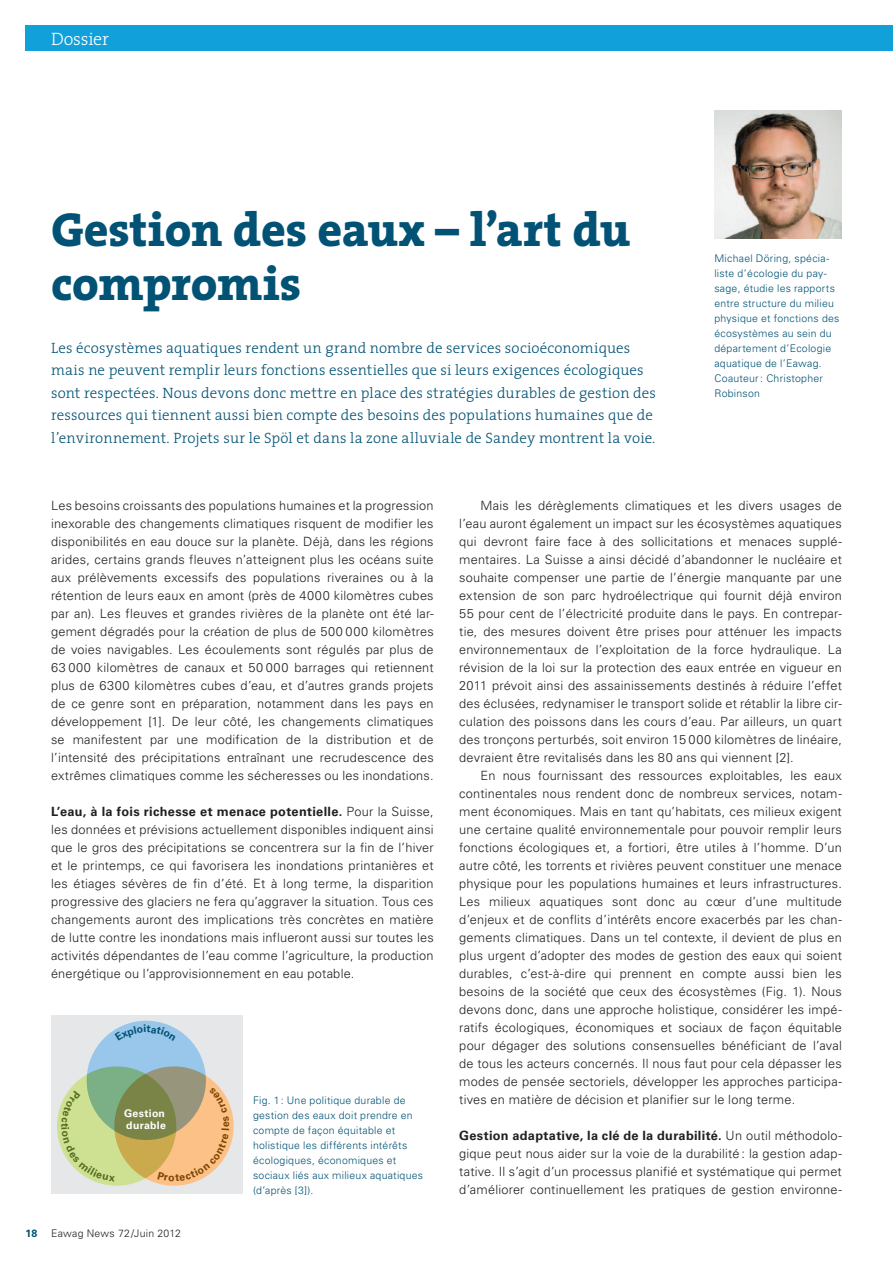
<style>
.page{position:relative;width:893px;height:1263px;background:#fff}
.page>*{position:absolute;margin:0;border:0;box-sizing:border-box;transform-origin:0 0}
.t1{font:800 48px/54px "The Serif";letter-spacing:-.005em;color:#015274}
.t2{font:300 18px "The Serif";letter-spacing:-.01em;color:#fff}
.t3{font:300 15px/22.5px "The Serif";letter-spacing:.01em;color:#015274}
.t4{font:300 12.75px/18px "Univers LT Std";letter-spacing:.015em;color:#231f20;text-align:justify}
.t5{font:300 10.5px/15px "Univers LT Std";letter-spacing:.025em;color:#015274}
.t6{font:300 10.5px "Univers LT Std";letter-spacing:.025em;color:#231f20}
.t7{font:700 10.5px/12px "Univers LT Std";letter-spacing:.025em;color:#fff}
.t8{font:700 10.5px "Univers LT Std";color:#015274}
.s1{font-weight:700}
</style>
<div class="page">
<div style="left:26px;top:26px;width:867px;height:25px;background:#12a0db"></div>
<img style="left:714px;top:111px;width:128px;height:128px">
<div style="left:51px;top:1015px;width:191px;height:179px;background:#e6e7e9"></div>
<div style="left:114px;top:1066px;width:120px;height:120px;background:#fcc187;border-radius:50%"></div>
<svg style="left:57px;top:1066px;width:119px;height:120px;background:#ccc16c"></svg>
<svg style="left:87px;top:1021px;width:119px;height:119px;background:#8aa99c"></svg>
<svg style="left:115px;top:1025px;width:61px;height:16px"></svg>
<svg style="left:158px;top:1087px;width:71px;height:94px"></svg>
<svg style="left:61px;top:1091px;width:54px;height:90px;background:#c3da97"></svg>
<h2 class="t2" style="left:51px;top:24px;width:60px">Dossier</h2>
<h1 class="t1" style="left:51px;top:202px;width:581px">Gestion des eaux – l’art du compromis</h1>
<p class="t3" style="left:51px;top:336px;width:606px">Les écosystèmes aquatiques rendent un grand nombre de services socioéconomiques mais ne peuvent remplir leurs fonctions essentielles que si leurs exigences écologiques sont respectées. Nous devons donc mettre en place des stratégies durables de gestion des ressources qui tiennent aussi bien compte des besoins des populations humaines que de l’environnement. Projets sur le Spöl et dans la zone alluviale de Sandey montrent la voie.</p>
<p class="t5" style="left:714px;top:251px;width:127px">Michael Döring, spécia&shy;liste d’écologie du pay&shy;sage, étudie les rapports entre structure du milieu physique et fonctions des écosystèmes au sein du département d’Ecologie aquatique de l’Eawag.<br>Coauteur: Christopher<br>Robinson</p>
<p class="t4" style="left:51px;top:496px;width:384px">Les besoins croissants des populations humaines et la progression inexorable des changements climatiques risquent de modifier les disponibilités en eau douce sur la planète. Déjà, dans les régions arides, certains grands fleuves n’atteignent plus les océans suite aux prélèvements excessifs des populations riveraines ou à la rétention de leurs eaux en amont (près de 4000 kilomètres cubes par an). Les fleuves et grandes rivières de la planète ont été lar&shy;gement dégradés pour la création de plus de 500 000 kilomètres de voies navigables. Les écoulements sont régulés par plus de 63 000 kilomètres de canaux et 50 000 barrages qui retiennent plus de 6300 kilomètres cubes d’eau, et d’autres grands projets de ce genre sont en préparation, notamment dans les pays en développement [1]. De leur côté, les changements climatiques se manifestent par une modification de la distribution et de l’intensité des précipitations entraînant une recrudescence des extrêmes climatiques comme les sécheresses ou les inondations.</p>
<p class="t4" style="left:51px;top:802px;width:384px"><span class="s1">L’eau, à la fois richesse et menace potentielle.</span> Pour la Suisse, les données et prévisions actuellement disponibles indiquent ainsi que le gros des précipitations se concentrera sur la fin de l’hiver et le printemps, ce qui favorisera les inondations printanières et les étiages sévères de fin d’été. Et à long terme, la disparition progressive des glaciers ne fera qu’aggraver la situation. Tous ces changements auront des implications très concrètes en matière de lutte contre les inondations mais influeront aussi sur toutes les activités dépendantes de l’eau comme l’agriculture, la production énergétique ou l’approvisionnement en eau potable.</p>
<p class="t7" style="left:124px;top:1107px;width:43px">Gestion durable</p>
<p class="t8" style="left:26px;top:1227px;width:13px">18</p>
<p class="t6" style="left:51px;top:1227px;width:131px">Eawag News 72/Juin 2012</p>
<p class="t5" style="left:253px;top:1093px;width:172px">Fig. 1: Une politique durable de gestion des eaux doit prendre en compte de façon équitable et holistique les différents intérêts écologiques, économiques et sociaux liés aux milieux aquatiques (d’après [3]).</p>
<p class="t4" style="left:459px;top:497px;width:384px;text-indent:21px">Mais les dérèglements climatiques et les divers usages de l’eau auront également un impact sur les écosystèmes aquatiques qui devront faire face à des sollicitations et menaces supplé&shy;mentaires. La Suisse a ainsi décidé d’abandonner le nucléaire et souhaite compenser une partie de l’énergie manquante par une extension de son parc hydroélectrique qui fournit déjà environ 55 pour cent de l’électricité produite dans le pays. En contrepar&shy;tie, des mesures doivent être prises pour atténuer les impacts environnementaux de l’exploitation de la force hydraulique. La révision de la loi sur la protection des eaux entrée en vigueur en 2011 prévoit ainsi des assainissements destinés à réduire l’effet des éclusées, redynamiser le transport solide et rétablir la libre cir&shy;culation des poissons dans les cours d’eau. Par ailleurs, un quart des tronçons perturbés, soit environ 15 000 kilomètres de linéaire, devraient être revitalisés dans les 80 ans qui viennent [2].</p>
<p class="t4" style="left:459px;top:767px;width:384px;text-indent:21px">En nous fournissant des ressources exploitables, les eaux continentales nous rendent donc de nombreux services, notam&shy;ment économiques. Mais en tant qu’habitats, ces milieux exigent une certaine qualité environnementale pour pouvoir remplir leurs fonctions écologiques et, a fortiori, être utiles à l’homme. D’un autre côté, les torrents et rivières peuvent constituer une menace physique pour les populations humaines et leurs infrastructures.<br>Les milieux aquatiques sont donc au cœur d’une multitude d’enjeux et de conflits d’intérêts encore exacerbés par les chan&shy;gements climatiques. Dans un tel contexte, il devient de plus en plus urgent d’adopter des modes de gestion des eaux qui soient durables, c’est-à-dire qui prennent en compte aussi bien les besoins de la société que ceux des écosystèmes (Fig. 1). Nous devons donc, dans une approche holistique, considérer les impé&shy;ratifs écologiques, économiques et sociaux de façon équitable pour dégager des solutions consensuelles bénéficiant de l’aval de tous les acteurs concernés. Il nous faut pour cela dépasser les modes de pensée sectoriels, développer les approches participa&shy;tives en matière de décision et planifier sur le long terme.</p>
<p class="t4" style="left:459px;top:1127px;width:384px"><span class="s1">Gestion adaptative, la clé de la durabilité.</span> Un outil méthodolo&shy;gique peut nous aider sur la voie de la durabilité : la gestion adap&shy;tative. Il s’agit d’un processus planifié et systématique qui permet d’améliorer continuellement les pratiques de gestion environne-</p>
</div>
